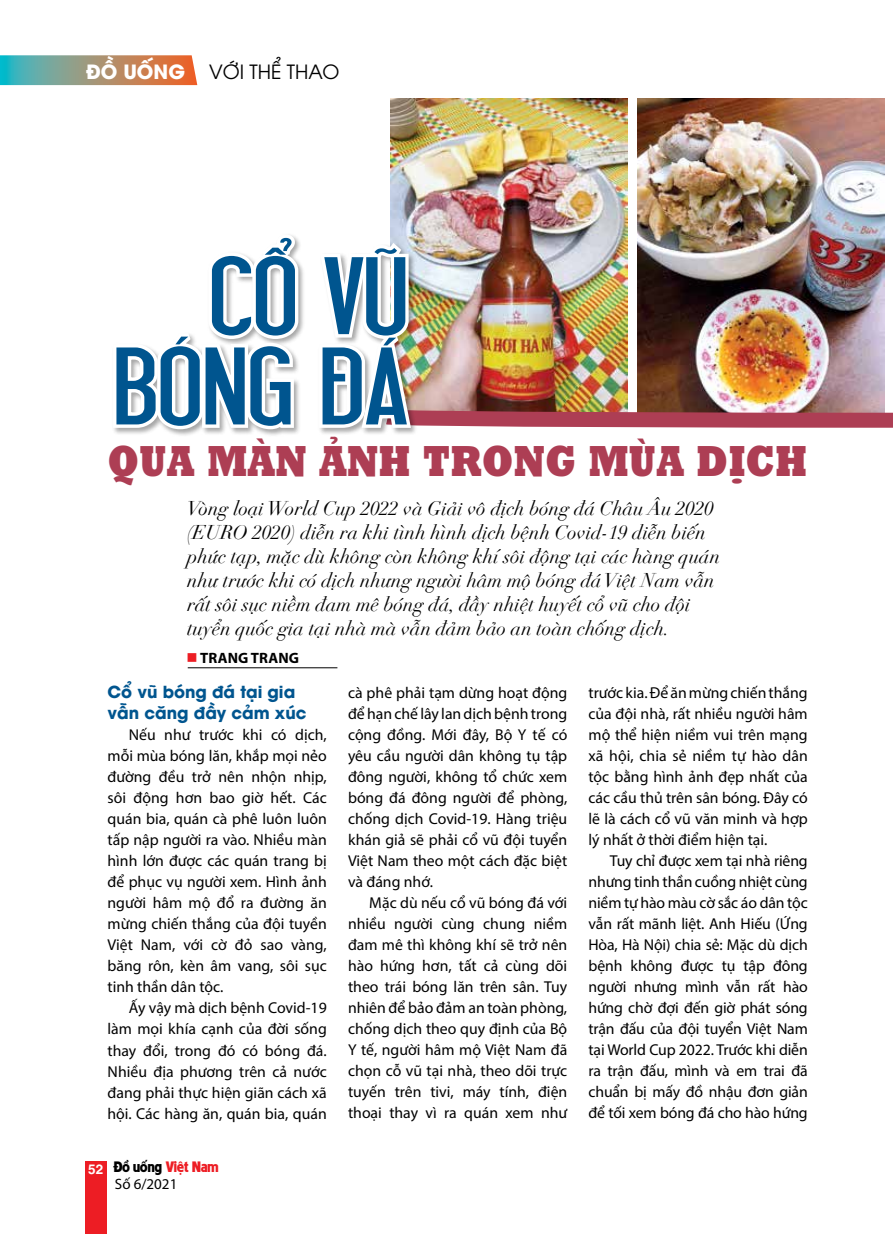
<style>
.page{position:relative;width:893px;height:1234px;background:#fff}
.page>*{position:absolute;margin:0;border:0;box-sizing:border-box;transform-origin:0 0}
.t1{font:106.95px/90.3px "UTM Libel KT";color:#00558f;text-align:right;scale:1.31 1}
.t2{font:44.1px "UTM Rockwell";color:#ad3e54;scale:.83 1}
.t3{font:italic 19.5px/24px "UVF Didot LT Std";color:#000}
.t4{font:19.5px "UTM Avo";color:#000}
.t5{font:700 16.5px/21px "UTM Avo";color:#00558f}
.t6{font:15.75px/21px "Myriad Pro";color:#000;text-align:justify}
.t7{font:700 15px "Myriad Pro";color:#000}
.t8{font:15px "Myriad Pro";color:#000}
.t9{font:13.5px "UTM American Sans";color:#ed1d24}
.s1{font-weight:700;color:#fff}
.s2{color:#ed1d24}
.s3{font-family:"UTM Helve";font-weight:700;color:#fff}
.s4{color:#000}
</style>
<div class="page">
<div style="left:85px;top:1161px;width:21px;height:72px;background:#ed1d24"></div>
<svg style="left:0;top:55px;width:197px;height:30px;background:#9d9479"></svg>
<hr style="left:188px;top:667px;width:149px;height:1px;background:#000">
<img style="left:638px;top:98px;width:246px;height:304px">
<img style="left:391px;top:98px;width:236px;height:304px">
<img style="left:418px;top:402px;width:475px;height:26px">
<div style="left:112px;top:233px;width:306px;height:203px;background:#000;opacity:.35"></div>
<svg style="left:112px;top:233px;width:192px;height:201px"></svg>
<img style="left:316px;top:238px;width:99px;height:193px">
<p class="t4" style="left:86px;top:56px;width:239px"><span class="s1">đồ uống</span> VỚI THỂ THAO</p>
<h1 class="t1" style="left:114px;top:245px;width:227px">CỔ VŨ<br>BÓNG ĐÁ</h1>
<h2 class="t2" style="left:108px;top:430px;width:489px">QUA MÀN ẢNH TRONG</h2>
<h2 class="t2" style="left:588px;top:430px;width:261px">MÙA DỊCH</h2>
<p class="t3" style="left:187px;top:494px;width:535px">Vòng loại World Cup 2022 và Giải vô địch bóng đá Châu Âu 2020 (EURO 2020) diễn ra khi tình hình dịch bệnh Covid-19 diễn biến phức tạp, mặc dù không còn không khí sôi động tại các hàng quán như trước khi có dịch nhưng người hâm mộ bóng đá Việt Nam vẫn rất sôi sục niềm đam mê bóng đá, đầy nhiệt huyết cổ vũ cho đội tuyển quốc gia tại nhà mà vẫn đảm bảo an toàn chống dịch.</p>
<p class="t7" style="left:187px;top:648px;width:103px"><span class="s2">■</span>TRANG TRANG</p>
<p class="t5" style="left:108px;top:680px;width:201px">Cổ vũ bóng đá tại gia vẫn căng đầy cảm xúc</p>
<p class="t6" style="left:108px;top:724px;width:221px;text-indent:21px">Nếu như trước khi có dịch, mỗi mùa bóng lăn, khắp mọi nẻo đường đều trở nên nhộn nhịp, sôi động hơn bao giờ hết. Các quán bia, quán cà phê luôn luôn tấp nập người ra vào. Nhiều màn hình lớn được các quán trang bị để phục vụ người xem. Hình ảnh người hâm mộ đổ ra đường ăn mừng chiến thắng của đội tuyền Việt Nam, với cờ đỏ sao vàng, băng rôn, kèn âm vang, sôi sục tinh thần dân tộc.</p>
<p class="t6" style="left:108px;top:997px;width:221px;text-indent:21px">Ấy vậy mà dịch bệnh Covid-19 làm mọi khía cạnh của đời sống thay đổi, trong đó có bóng đá.<br>Nhiều địa phương trên cả nước đang phải thực hiện giãn cách xã hội. Các hàng ăn, quán bia, quán</p>
<p class="t9" style="left:88px;top:1156px;width:132px"><span class="s3">52</span> <span class="s4">Đồ uống</span> Việt Nam</p>
<p class="t8" style="left:115px;top:1174px;width:64px">Số 6/2021</p>
<p class="t6" style="left:348px;top:681px;width:221px">cà phê phải tạm dừng hoạt động để hạn chế lây lan dịch bệnh trong cộng đồng. Mới đây, Bộ Y tế có yêu cầu người dân không tụ tập đông người, không tổ chức xem bóng đá đông người để phòng, chống dịch Covid-19. Hàng triệu khán giả sẽ phải cổ vũ đội tuyển Việt Nam theo một cách đặc biệt và đáng nhớ.</p>
<p class="t6" style="left:348px;top:891px;width:221px;text-indent:21px">Mặc dù nếu cổ vũ bóng đá với nhiều người cùng chung niềm đam mê thì không khí sẽ trở nên hào hứng hơn, tất cả cùng dõi theo trái bóng lăn trên sân. Tuy nhiên để bảo đảm an toàn phòng, chống dịch theo quy định của Bộ Y tế, người hâm mộ Việt Nam đã chọn cỗ vũ tại nhà, theo dõi trực tuyến trên tivi, máy tính, điện thoại thay vì ra quán xem như</p>
<p class="t6" style="left:588px;top:681px;width:221px">trước kia. Để ăn mừng chiến thắng của đội nhà, rất nhiều người hâm mộ thể hiện niềm vui trên mạng xã hội, chia sẻ niềm tự hào dân tộc bằng hình ảnh đẹp nhất của các cầu thủ trên sân bóng. Đây có lẽ là cách cổ vũ văn minh và hợp lý nhất ở thời điểm hiện tại.</p>
<p class="t6" style="left:588px;top:849px;width:221px;text-indent:21px">Tuy chỉ được xem tại nhà riêng nhưng tinh thần cuồng nhiệt cùng niềm tự hào màu cờ sắc áo dân tộc vẫn rất mãnh liệt. Anh Hiếu (Ứng Hòa, Hà Nội) chia sẻ: Mặc dù dịch bệnh không được tụ tập đông người nhưng mình vẫn rất hào hứng chờ đợi đến giờ phát sóng trận đấu của đội tuyển Việt Nam tại World Cup 2022. Trước khi diễn ra trận đấu, mình và em trai đã chuẩn bị mấy đồ nhậu đơn giản để tối xem bóng đá cho hào hứng</p>
</div>
